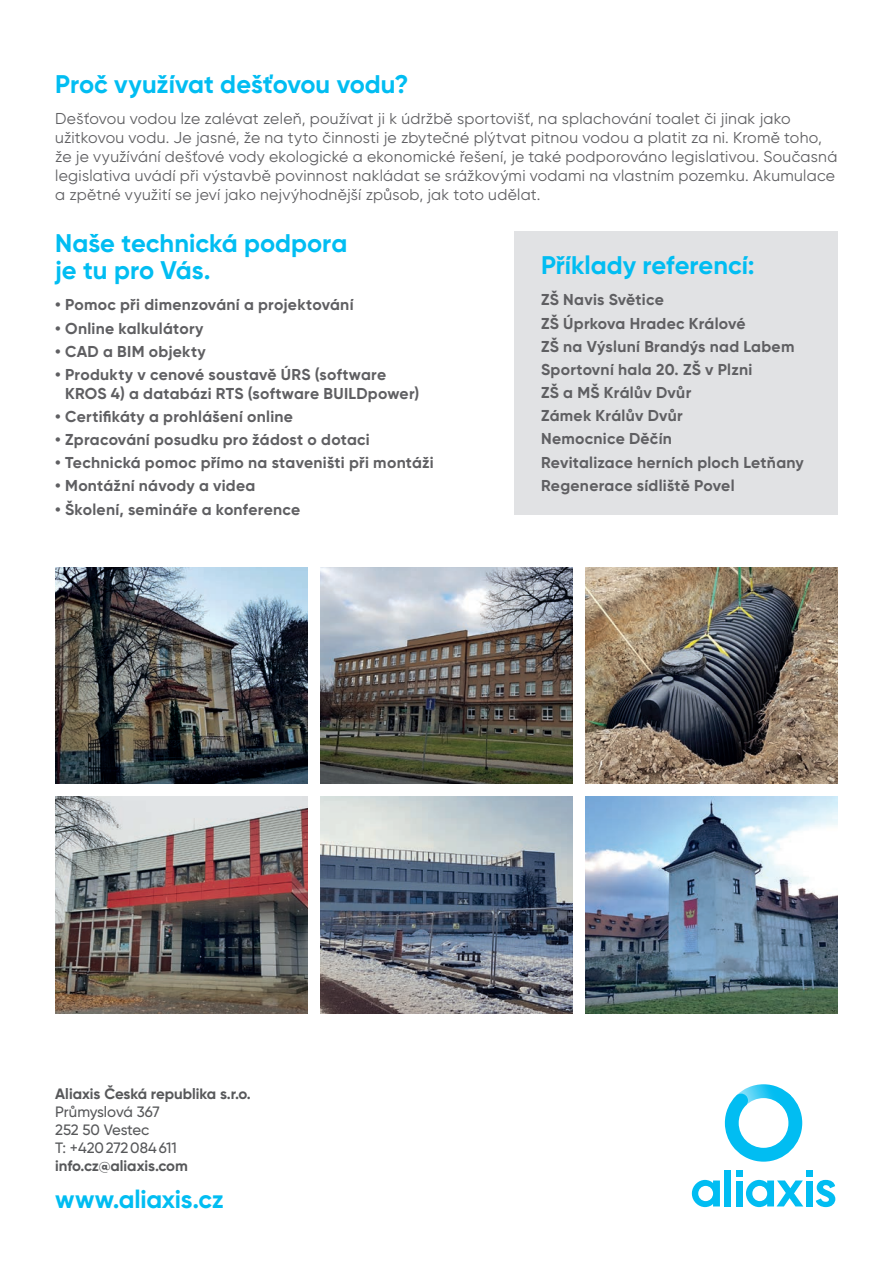
<style>
.page{position:relative;width:893px;height:1263px;background:#fff}
.page>*{position:absolute;margin:0;border:0;box-sizing:border-box;transform-origin:0 0}
.Cover_Titel_rechts{font:700 25.5px/27px "Gilroy";color:#01bdf2}
.Web_address{font:700 25.2px "Gilroy";letter-spacing:-.01em;color:#01bdf2}
.Cover_Titel_rechts-2{font:700 15.75px/18.9px "Gilroy";letter-spacing:.015em;color:#5f5f62}
.Cover_Titel_rechts-3{font:15.75px/18.9px "Gilroy";letter-spacing:.015em;color:#5f5f62}
.Site_address_grey{font:700 15px "Gilroy";color:#57585a}
.Site_address_grey-2{font:500 15px "Gilroy";letter-spacing:-.01em;color:#57585a}
</style>
<div class="page">
<svg style="left:816px;top:1180px;width:19px;height:27px"></svg>
<div style="left:736px;top:1180px;width:7px;height:26px;background:#01bdf2"></div>
<div style="left:736px;top:1170px;width:7px;height:7px;background:#01bdf2"></div>
<div style="left:806px;top:1180px;width:7px;height:26px;background:#01bdf2"></div>
<div style="left:806px;top:1170px;width:7px;height:7px;background:#01bdf2"></div>
<div style="left:725px;top:1170px;width:6px;height:36px;background:#01bdf2"></div>
<svg style="left:692px;top:1180px;width:28px;height:27px"></svg>
<svg style="left:746px;top:1180px;width:57px;height:27px"></svg>
<svg style="left:725px;top:1084px;width:77px;height:78px"></svg>
<div style="left:514px;top:231px;width:324px;height:283px;background:#e1e2e4"></div>
<img style="left:56px;top:567px;width:252px;height:217px">
<img style="left:585px;top:567px;width:252px;height:217px">
<img style="left:320px;top:567px;width:253px;height:217px">
<img style="left:56px;top:797px;width:252px;height:216px">
<img style="left:585px;top:797px;width:252px;height:216px">
<img style="left:320px;top:797px;width:253px;height:216px">
<p class="Cover_Titel_rechts" style="left:55px;top:70px;width:355px">Proč využívat dešťovou vodu?</p>
<p class="Cover_Titel_rechts-3" style="left:55px;top:109px;width:784px">Dešťovou vodou lze zalévat zeleň, používat ji k údržbě sportovišť, na splachování toalet či jinak jako užitkovou vodu. Je jasné, že na tyto činnosti je zbytečné plýtvat pitnou vodou a platit za ni. Kromě toho, že je využívání dešťové vody ekologické a ekonomické řešení, je také podporováno legislativou. Současná legislativa uvádí při výstavbě povinnost nakládat se srážkovými vodami na vlastním pozemku. Akumulace a zpětné využití se jeví jako nejvýhodnější způsob, jak toto udělat.</p>
<p class="Cover_Titel_rechts" style="left:55px;top:229px;width:293px">Naše technická podpora je tu pro Vás.</p>
<p class="Cover_Titel_rechts-2" style="left:55px;top:295px;width:300px">• Pomoc při dimenzování a projektování</p>
<p class="Cover_Titel_rechts-2" style="left:55px;top:318px;width:150px">• Online kalkulátory</p>
<p class="Cover_Titel_rechts-2" style="left:55px;top:342px;width:152px">• CAD a BIM objekty</p>
<p class="Cover_Titel_rechts-2" style="left:65px;top:365px;width:356px;text-indent:-10px">• Produkty v cenové soustavě ÚRS (software<br>KROS 4) a databázi RTS (software BUILDpower)</p>
<p class="Cover_Titel_rechts-2" style="left:55px;top:407px;width:239px">• Certifikáty a prohlášení online</p>
<p class="Cover_Titel_rechts-2" style="left:55px;top:430px;width:316px">• Zpracování posudku pro žádost o dotaci</p>
<p class="Cover_Titel_rechts-2" style="left:55px;top:453px;width:380px">• Technická pomoc přímo na staveništi při montáži</p>
<p class="Cover_Titel_rechts-2" style="left:55px;top:476px;width:202px">• Montážní návody a videa</p>
<p class="Cover_Titel_rechts-2" style="left:55px;top:499px;width:247px">• Školení, semináře a konference</p>
<p class="Cover_Titel_rechts" style="left:541px;top:251px;width:215px">Příklady referencí:</p>
<p class="Cover_Titel_rechts-2" style="left:541px;top:290px;width:124px">ZŠ Navis Světice</p>
<p class="Cover_Titel_rechts-2" style="left:541px;top:313px;width:206px">ZŠ Úprkova Hradec Králové</p>
<p class="Cover_Titel_rechts-2" style="left:541px;top:337px;width:255px">ZŠ na Výsluní Brandýs nad Labem</p>
<p class="Cover_Titel_rechts-2" style="left:541px;top:360px;width:213px">Sportovní hala 20. ZŠ v Plzni</p>
<p class="Cover_Titel_rechts-2" style="left:541px;top:383px;width:152px">ZŠ a MŠ Králův Dvůr</p>
<p class="Cover_Titel_rechts-2" style="left:541px;top:406px;width:143px">Zámek Králův Dvůr</p>
<p class="Cover_Titel_rechts-2" style="left:541px;top:429px;width:132px">Nemocnice Děčín</p>
<p class="Cover_Titel_rechts-2" style="left:541px;top:452px;width:264px">Revitalizace herních ploch Letňany</p>
<p class="Cover_Titel_rechts-2" style="left:541px;top:476px;width:195px">Regenerace sídliště Povel</p>
<p class="Site_address_grey" style="left:55px;top:1084px;width:197px">Aliaxis Česká republika s.r.o.</p>
<p class="Site_address_grey-2" style="left:55px;top:1102px;width:106px">Průmyslová 367</p>
<p class="Site_address_grey-2" style="left:55px;top:1120px;width:96px">252 50 Vestec</p>
<p class="Site_address_grey-2" style="left:55px;top:1138px;width:123px">T: +420272084611</p>
<p class="Site_address_grey" style="left:55px;top:1156px;width:134px">info.cz@aliaxis.com</p>
<p class="Web_address" style="left:55px;top:1183px;width:170px">www.aliaxis.cz</p>
</div>
